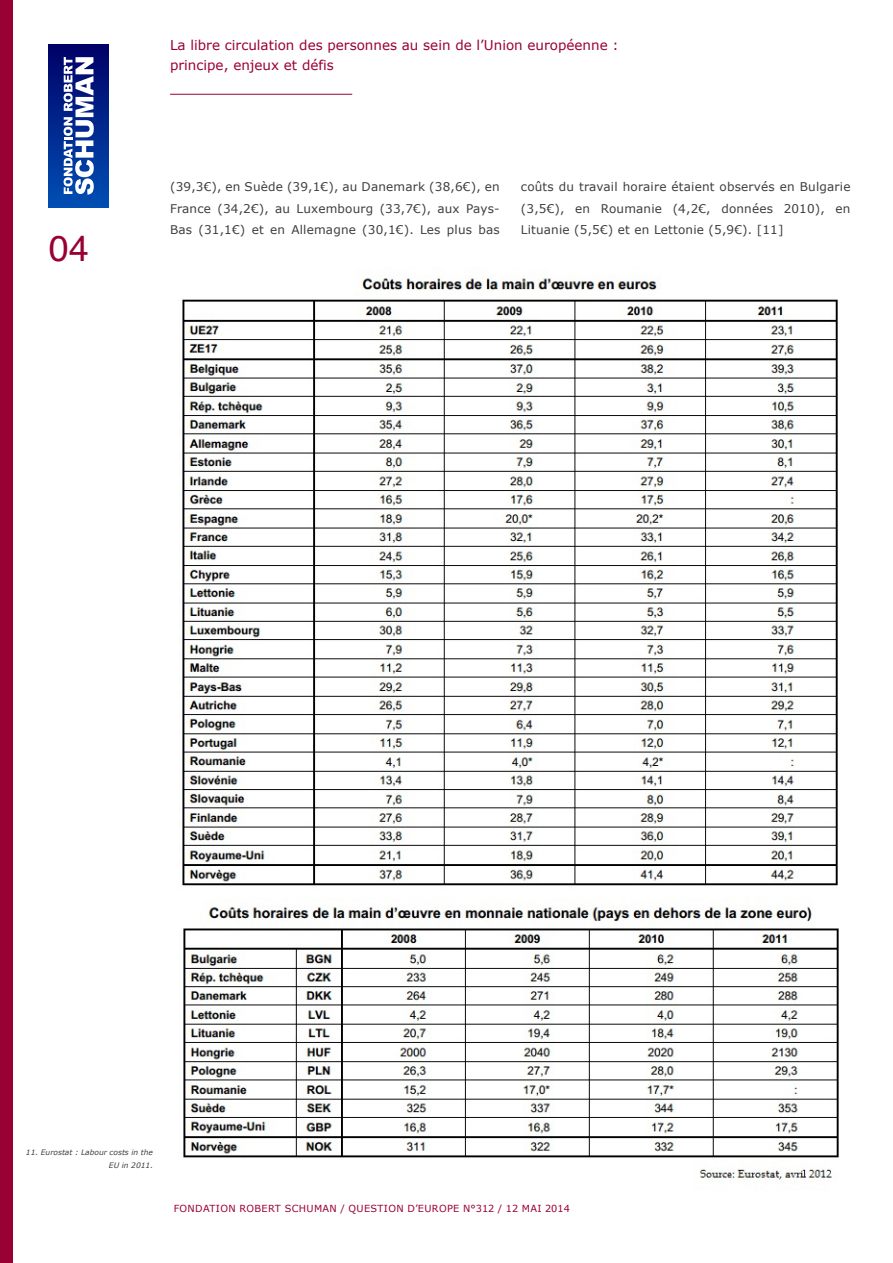
<style>
.page{position:relative;width:893px;height:1263px;background:#fff}
.page>*{position:absolute;margin:0;border:0;box-sizing:border-box;transform-origin:0 0}
.t1{font:36px "Helvetica";color:#990134}
.t2{font:13.5px/19.5px "Verdana";color:#990134}
.Texte_courant{font:12px/21.3px "Verdana";letter-spacing:.015em;color:#3e3e40;text-align:justify}
.t3{font:9.75px "Verdana";letter-spacing:.035em;color:#990134}
.Légende_à_gauche{font:italic 7.5px/13.5px "Verdana";color:#3e3e40;text-align:right}
</style>
<div class="page">
<div style="left:0;top:0;width:13px;height:1263px;background:#990134"></div>
<svg style="left:49px;top:44px;width:59px;height:163px;background:#01278c"></svg>
<svg style="left:64px;top:57px;width:30px;height:138px"></svg>
<hr style="left:170px;top:94px;width:182px;height:1px;background:#990134">
<img style="left:182px;top:277px;width:657px;height:905px">
<h1 class="t1" style="left:49px;top:226px;width:41px">04</h1>
<p class="t2" style="left:170px;top:35px;width:450px">La libre circulation des personnes au sein de l’Union européenne : principe, enjeux et défis</p>
<p class="Texte_courant" style="left:170px;top:176px;width:331px">(39,3€), en Suède (39,1€), au Danemark (38,6€), en France (34,2€), au Luxembourg (33,7€), aux Pays-Bas (31,1€) et en Allemagne (30,1€). Les plus bas</p>
<p class="Texte_courant" style="left:521px;top:176px;width:331px">coûts du travail horaire étaient observés en Bulgarie (3,5€), en Roumanie (4,2€, données 2010), en Lituanie (5,5€) et en Lettonie (5,9€). [11]</p>
<p class="Légende_à_gauche" style="left:26px;top:1145px;width:129px">11. Eurostat : Labour costs in the<br>EU in 2011.</p>
<p class="t3" style="left:174px;top:1202px;width:398px">FONDATION ROBERT SCHUMAN / QUESTION D’EUROPE N°312 / 12 MAI 2014</p>
</div>
